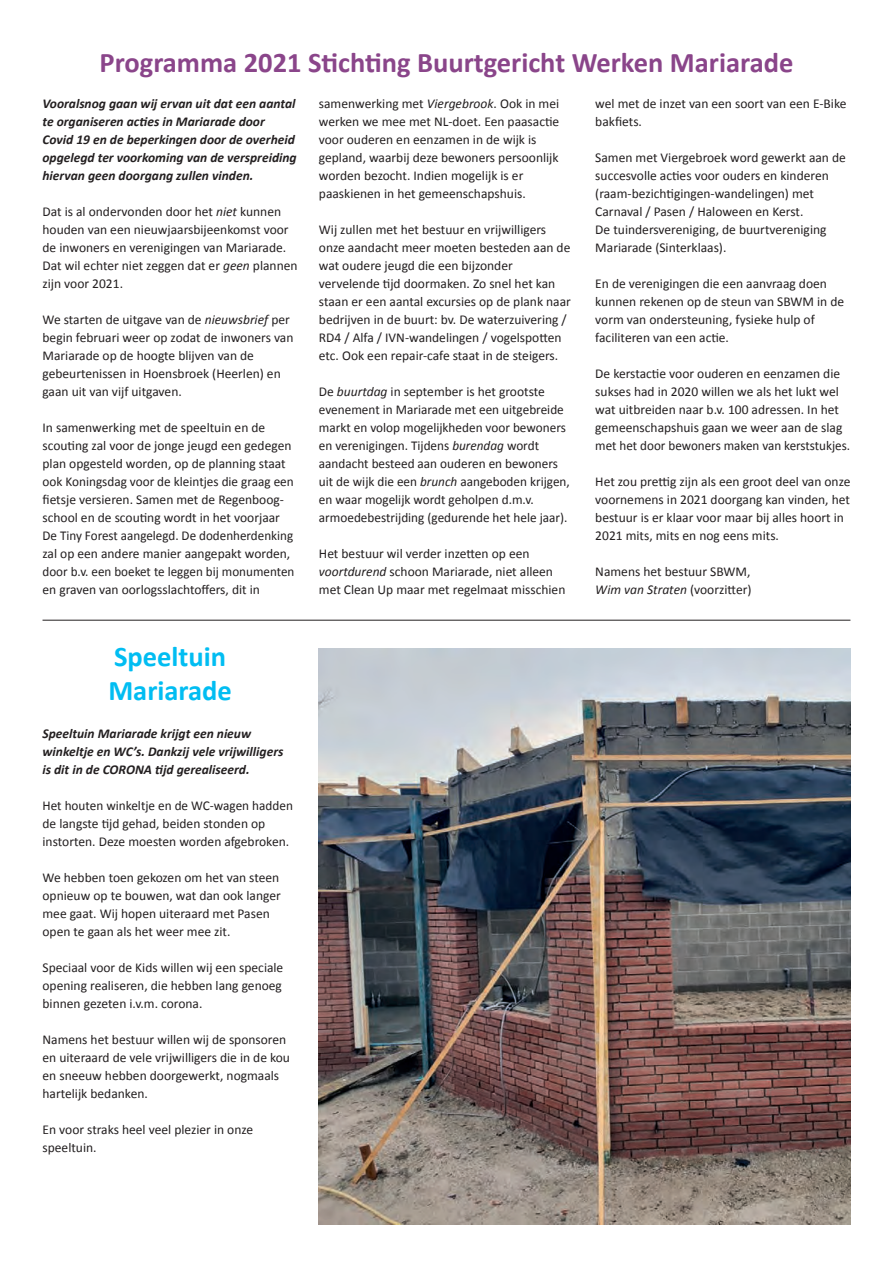
<style>
.page{position:relative;width:893px;height:1263px;background:#fff}
.page>*{position:absolute;margin:0;border:0;box-sizing:border-box;transform-origin:0 0}
.t1{font:700 28.5px "Calibri";color:#8a458a}
.t2{font:700 28.5px/34.2px "Calibri";color:#01bdf2}
.t3{font:13.5px/18px "Calibri";color:#231f20}
.t4{font:italic 700 13.5px/18px "Calibri";color:#231f20}
.s1{font-style:italic}
</style>
<div class="page">
<hr style="left:43px;top:620px;width:807px;height:1px;background:#231f20">
<img style="left:319px;top:648px;width:531px;height:576px">
<h1 class="t1" style="left:100px;top:44px;width:695px">Programma 2021 Stichting Buurtgericht Werken Mariarade</h1>
<p class="t4" style="left:43px;top:95px;width:256px">Vooralsnog gaan wij ervan uit dat een aantal te organiseren acties in Mariarade door Covid 19 en de beperkingen door de overheid opgelegd ter voorkoming van de verspreiding hiervan geen doorgang zullen vinden.</p>
<p class="t3" style="left:43px;top:203px;width:257px">Dat is al ondervonden door het <span class="s1">niet</span> kunnen houden van een nieuwjaarsbijeenkomst voor de inwoners en verenigingen van Mariarade.<br>Dat wil echter niet zeggen dat er <span class="s1">geen</span> plannen zijn voor 2021.</p>
<p class="t3" style="left:43px;top:311px;width:252px">We starten de uitgave van de <span class="s1">nieuwsbrief</span> per begin februari weer op zodat de inwoners van Mariarade op de hoogte blijven van de gebeurtenissen in Hoensbroek (Heerlen) en gaan uit van vijf uitgaven.</p>
<p class="t3" style="left:43px;top:419px;width:253px">In samenwerking met de speeltuin en de scouting zal voor de jonge jeugd een gedegen plan opgesteld worden, op de planning staat ook Koningsdag voor de kleintjes die graag een fietsje versieren. Samen met de Regenboog&shy;school en de scouting wordt in het voorjaar De Tiny Forest aangelegd. De dodenherdenking zal op een andere manier aangepakt worden, door b.v. een boeket te leggen bij monumenten en graven van oorlogsslachtoffers, dit in</p>
<h1 class="t2" style="left:108px;top:639px;width:125px">Speeltuin<br>Mariarade</h1>
<p class="t4" style="left:43px;top:725px;width:242px">Speeltuin Mariarade krijgt een nieuw winkeltje en WC’s. Dankzij vele vrijwilligers is dit in de CORONA tijd gerealiseerd.</p>
<p class="t3" style="left:43px;top:797px;width:252px">Het houten winkeltje en de WC-wagen hadden de langste tijd gehad, beiden stonden op instorten. Deze moesten worden afgebroken.</p>
<p class="t3" style="left:43px;top:869px;width:240px">We hebben toen gekozen om het van steen opnieuw op te bouwen, wat dan ook langer mee gaat. Wij hopen uiteraard met Pasen open te gaan als het weer mee zit.</p>
<p class="t3" style="left:43px;top:959px;width:242px;text-align:justify">Speciaal voor de Kids willen wij een speciale opening realiseren, die hebben lang genoeg binnen gezeten i.v.m. corona.</p>
<p class="t3" style="left:43px;top:1031px;width:249px">Namens het bestuur willen wij de sponsoren en uiteraard de vele vrijwilligers die in de kou en sneeuw hebben doorgewerkt, nogmaals hartelijk bedanken.</p>
<p class="t3" style="left:43px;top:1121px;width:212px">En voor straks heel veel plezier in onze speeltuin.</p>
<p class="t3" style="left:319px;top:95px;width:242px">samenwerking met <span class="s1">Viergebrook</span>. Ook in mei werken we mee met NL-doet. Een paasactie voor ouderen en eenzamen in de wijk is gepland, waarbij deze bewoners persoonlijk worden bezocht. Indien mogelijk is er paaskienen in het gemeenschapshuis.</p>
<p class="t3" style="left:319px;top:221px;width:254px">Wij zullen met het bestuur en vrijwilligers onze aandacht meer moeten besteden aan de wat oudere jeugd die een bijzonder vervelende tijd doormaken. Zo snel het kan staan er een aantal excursies op de plank naar bedrijven in de buurt: bv. De waterzuivering / RD4 / Alfa / IVN-wandelingen / vogelspotten etc. Ook een repair-cafe staat in de steigers.</p>
<p class="t3" style="left:319px;top:383px;width:252px">De <span class="s1">buurtdag</span> in september is het grootste evenement in Mariarade met een uitgebreide markt en volop mogelijkheden voor bewoners en verenigingen. Tijdens <span class="s1">burendag</span> wordt aandacht besteed aan ouderen en bewoners uit de wijk die een <span class="s1">brunch</span> aangeboden krijgen, en waar mogelijk wordt geholpen d.m.v. armoedebestrijding (gedurende het hele jaar).</p>
<p class="t3" style="left:319px;top:545px;width:248px">Het bestuur wil verder inzetten op een <span class="s1">voortdurend</span> schoon Mariarade, niet alleen met Clean Up maar met regelmaat misschien</p>
<p class="t3" style="left:595px;top:95px;width:253px">wel met de inzet van een soort van een E-Bike bakfiets.</p>
<p class="t3" style="left:595px;top:149px;width:252px">Samen met Viergebroek word gewerkt aan de succesvolle acties voor ouders en kinderen (raam-bezichtigingen-wandelingen) met Carnaval / Pasen / Haloween en Kerst.<br>De tuindersvereniging, de buurtvereniging Mariarade (Sinterklaas).</p>
<p class="t3" style="left:595px;top:275px;width:250px">En de verenigingen die een aanvraag doen kunnen rekenen op de steun van SBWM in de vorm van ondersteuning, fysieke hulp of faciliteren van een actie.</p>
<p class="t3" style="left:595px;top:365px;width:256px">De kerstactie voor ouderen en eenzamen die sukses had in 2020 willen we als het lukt wel wat uitbreiden naar b.v. 100 adressen. In het gemeenschapshuis gaan we weer aan de slag met het door bewoners maken van kerststukjes.</p>
<p class="t3" style="left:595px;top:473px;width:257px">Het zou prettig zijn als een groot deel van onze voornemens in 2021 doorgang kan vinden, het bestuur is er klaar voor maar bij alles hoort in 2021 mits, mits en nog eens mits.</p>
<p class="t3" style="left:595px;top:563px;width:158px">Namens het bestuur SBWM,<br><span class="s1">Wim van Straten</span> (voorzitter)</p>
</div>
